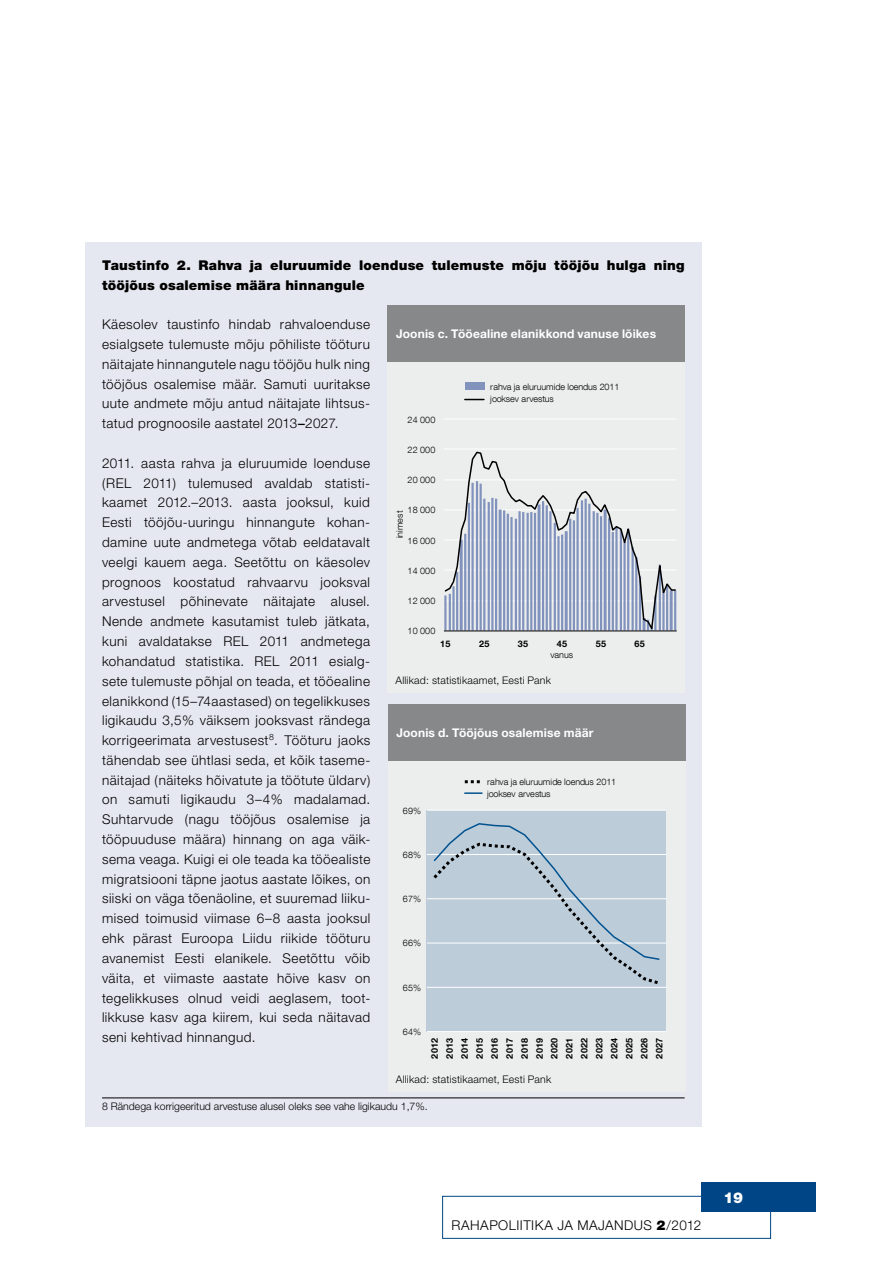
<style>
.page{position:relative;width:893px;height:1263px;background:#fff}
.page>*{position:absolute;margin:0;border:0;box-sizing:border-box;transform-origin:0 0}
.t1{font:900 15px "Helvetica Neue";color:#fff}
.t2{font:300 13.5px/19.8px "Helvetica Neue";letter-spacing:.035em;color:#000;text-align:justify}
.t3{font:900 13.5px/19.8px "Helvetica Neue";letter-spacing:.015em;color:#000}
.t4{font:700 12px "Helvetica Neue";letter-spacing:.01em;color:#fff}
.t5{font:300 10.5px "Helvetica Neue";letter-spacing:.005em;color:#000}
.t6{font:300 9px/12.1px "Helvetica Neue LT Com";color:#000}
.t7{font:700 9px/15px "Helvetica Neue LT Com";letter-spacing:.03em;color:#000;text-align:justify}
.s1{font-family:"Helvetica Neue LT Com";font-weight:500}
.s2{font-weight:900}
</style>
<div class="page">
<div style="left:442px;top:1196px;width:329px;height:43px;border:1px solid #004687"></div>
<div style="left:701px;top:1182px;width:114px;height:30px;background:#004687"></div>
<div style="left:85px;top:242px;width:617px;height:885px;background:#e6e8f1"></div>
<hr style="left:102px;top:1098px;width:583px;height:1px;background:#000">
<div style="left:388px;top:306px;width:297px;height:387px;background:#eceded"></div>
<hr style="left:444px;top:419px;width:233px;height:1px;background:#fff">
<hr style="left:444px;top:449px;width:233px;height:1px;background:#fff">
<svg style="left:444px;top:451px;width:233px;height:181px"></svg>
<div style="left:465px;top:382px;width:19px;height:8px;background:#8193bd"></div>
<svg style="left:465px;top:399px;width:19px;height:1px"></svg>
<div style="left:388px;top:305px;width:297px;height:57px;background:#87888a"></div>
<div style="left:388px;top:705px;width:298px;height:387px;background:#eceded"></div>
<div style="left:426px;top:810px;width:239px;height:222px;background:#bdccd9"></div>
<hr style="left:427px;top:810px;width:239px;height:1px;background:#fff">
<hr style="left:427px;top:854px;width:239px;height:1px;background:#fff">
<hr style="left:427px;top:898px;width:239px;height:1px;background:#fff">
<hr style="left:427px;top:943px;width:239px;height:1px;background:#fff">
<hr style="left:427px;top:987px;width:239px;height:1px;background:#fff">
<hr style="left:427px;top:1031px;width:239px;height:1px;background:#fff">
<svg style="left:430px;top:823px;width:233px;height:164px"></svg>
<svg style="left:465px;top:780px;width:15px;height:3px"></svg>
<svg style="left:465px;top:792px;width:17px;height:2px"></svg>
<div style="left:388px;top:704px;width:298px;height:57px;background:#87888a"></div>
<p class="t3" style="left:102px;top:255px;width:584px">Taustinfo 2. Rahva ja eluruumide loenduse tulemuste mõju tööjõu hulga ning tööjõus osalemise määra hinnangule</p>
<p class="t2" style="left:102px;top:314px;width:269px">Käesolev taustinfo hindab rahvaloenduse esialgsete tulemuste mõju põhiliste tööturu näitajate hinnangutele nagu tööjõu hulk ning tööjõus osalemise määr. Samuti uuritakse uute andmete mõju antud näitajate lihtsus&shy;tatud prognoosile aastatel 2013<span class="s1">–</span>2027.</p>
<p class="t2" style="left:102px;top:453px;width:270px">2011. aasta rahva ja eluruumide loenduse (REL 2011) tulemused avaldab statisti&shy;kaamet 2012.–2013. aasta jooksul, kuid Eesti tööjõu-uuringu hinnangute kohan&shy;damine uute andmetega võtab eeldatavalt veelgi kauem aega. Seetõttu on käesolev prognoos koostatud rahvaarvu jooksval arvestusel põhinevate näitajate alusel.<br>Nende andmete kasutamist tuleb jätkata, kuni avaldatakse REL 2011 andmetega kohandatud statistika. REL 2011 esialg&shy;sete tulemuste põhjal on teada, et tööealine elanikkond (15–74aastased) on tegelikkuses ligikaudu 3,5% väiksem jooksvast rändega korrigeerimata arvestusest<sup>8</sup>. Tööturu jaoks tähendab see ühtlasi seda, et kõik taseme&shy;näitajad (näiteks hõivatute ja töötute üldarv) on samuti ligikaudu 3–4% madalamad.<br>Suhtarvude (nagu tööjõus osalemise ja tööpuuduse määra) hinnang on aga väik&shy;sema veaga. Kuigi ei ole teada ka tööealiste migratsiooni täpne jaotus aastate lõikes, on siiski on väga tõenäoline, et suuremad liiku&shy;mised toimusid viimase 6–8 aasta jooksul ehk pärast Euroopa Liidu riikide tööturu avanemist Eesti elanikele. Seetõttu võib väita, et viimaste aastate hõive kasv on tegelikkuses olnud veidi aeglasem, toot&shy;likkuse kasv aga kiirem, kui seda näitavad seni kehtivad hinnangud.</p>
<p class="t4" style="left:396px;top:327px;width:261px">Joonis c. Tööealine elanikkond vanuse lõikes</p>
<p class="t6" style="left:490px;top:380px;width:131px">rahva ja eluruumide loendus 2011 jooksev arvestus</p>
<p class="t6" style="left:408px;top:413px;width:29px">24 000</p>
<p class="t6" style="left:408px;top:443px;width:29px">22 000</p>
<p class="t6" style="left:408px;top:474px;width:29px">20 000</p>
<p class="t6" style="left:408px;top:504px;width:29px">18 000</p>
<p class="t6" style="left:393px;top:538px;width:29px;rotate:-90deg">inimest</p>
<p class="t6" style="left:408px;top:534px;width:29px">16 000</p>
<p class="t6" style="left:408px;top:564px;width:29px">14 000</p>
<p class="t6" style="left:408px;top:595px;width:29px">12 000</p>
<p class="t6" style="left:408px;top:625px;width:29px">10 000</p>
<p class="t7" style="left:440px;top:636px;width:12px">15</p>
<p class="t7" style="left:479px;top:636px;width:12px">25</p>
<p class="t7" style="left:518px;top:636px;width:12px">35</p>
<p class="t7" style="left:557px;top:636px;width:12px">45</p>
<p class="t7" style="left:596px;top:636px;width:12px">55</p>
<p class="t7" style="left:635px;top:636px;width:12px">65</p>
<p class="t6" style="left:550px;top:648px;width:24px">vanus</p>
<p class="t5" style="left:395px;top:674px;width:157px">Allikad: statistikaamet, Eesti Pank</p>
<p class="t4" style="left:396px;top:725px;width:199px">Joonis d. Tööjõus osalemise määr</p>
<p class="t6" style="left:487px;top:776px;width:131px;line-height:11.2px">rahva ja eluruumide loendus 2011 jooksev arvestus</p>
<p class="t6" style="left:403px;top:804px;width:20px">69%</p>
<p class="t6" style="left:403px;top:849px;width:20px">68%</p>
<p class="t6" style="left:403px;top:893px;width:20px">67%</p>
<p class="t6" style="left:403px;top:937px;width:20px">66%</p>
<p class="t6" style="left:403px;top:981px;width:20px">65%</p>
<p class="t6" style="left:403px;top:1025px;width:20px">64%</p>
<p class="t7" style="left:427px;top:1058px;width:22px;rotate:-90deg">2012<br>2013<br>2014<br>2015<br>2016<br>2017<br>2018<br>2019<br>2020<br>2021<br>2022<br>2023<br>2024<br>2025<br>2026<br>2027</p>
<p class="t5" style="left:396px;top:1073px;width:157px">Allikad: statistikaamet, Eesti Pank</p>
<p class="t5" style="left:102px;top:1100px;width:327px">8 Rändega korrigeeritud arvestuse alusel oleks see vahe ligikaudu 1,7%.</p>
<p class="t2" style="left:451px;top:1214px;width:251px">RAHAPOLIITIKA JA MAJANDUS <span class="s2">2</span>/2012</p>
<p class="t1" style="left:724px;top:1188px;width:21px">19</p>
</div>
